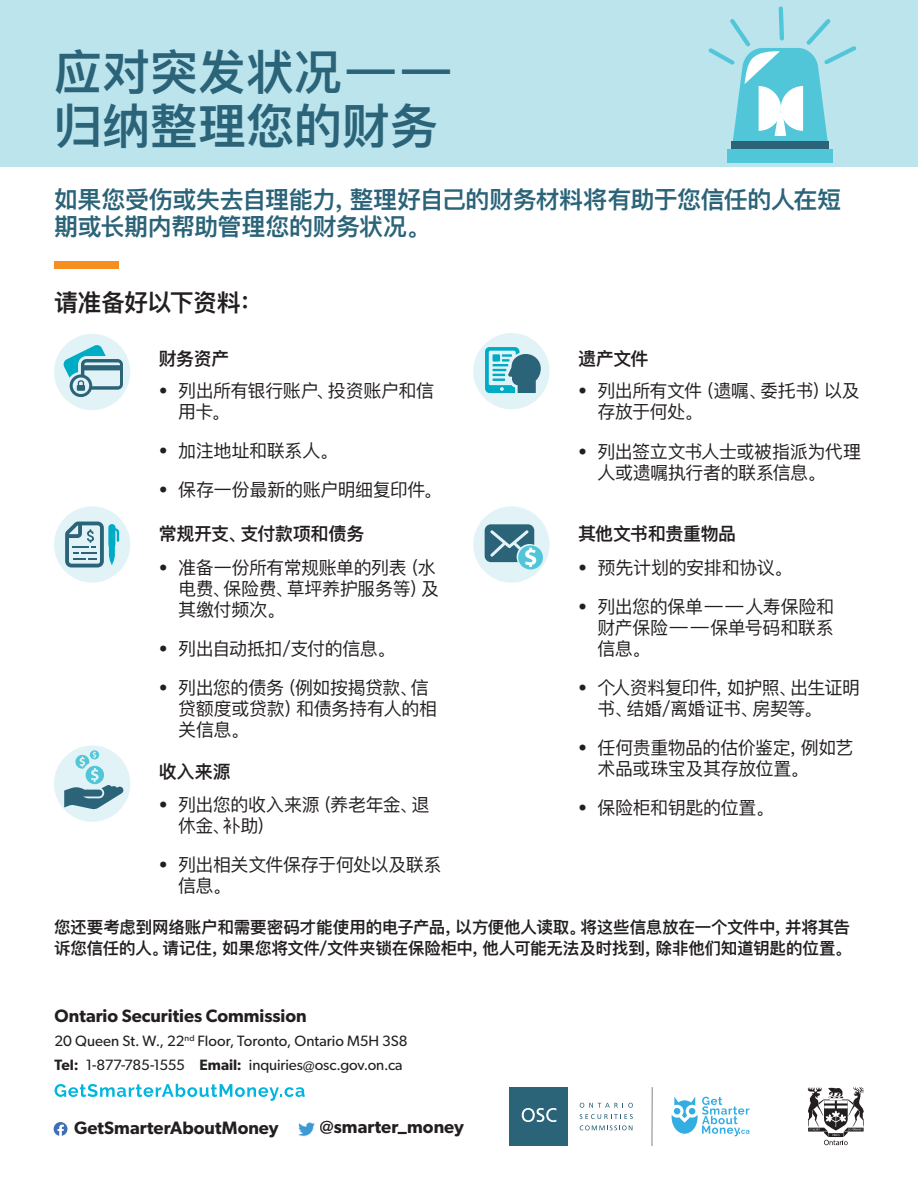
<style>
.page{position:relative;width:918px;height:1188px;background:#fff}
.page>*{position:absolute;margin:0;border:0;box-sizing:border-box;transform-origin:0 0}
.t1{font:600 48px/54px "Ping Fang SC";color:#2b6378}
.t2{font:600 24px/27px "Ping Fang SC";letter-spacing:-.015em;color:#2b6378}
.t3{font:600 24px "Ping Fang SC";letter-spacing:-.025em;color:#231f20}
.t4{font:18px/21px "Ping Fang SC";letter-spacing:-.025em;color:#231f20}
.t5{font:600 18px "Gibson";color:#231f20}
.t6{font:600 18px "Ping Fang SC";letter-spacing:-.02em;color:#231f20}
.t7{font:600 16.5px/21px "Ping Fang SC";letter-spacing:-.01em;color:#231f20}
.t8{font:15px/24px "Gibson";letter-spacing:-.005em;color:#231f20}
.s1{font-weight:600}
</style>
<div class="page">
<div style="left:0;top:0;width:918px;height:167px;background:#bbe4ed"></div>
<div style="left:731px;top:141px;width:98px;height:12px;background:#2b6378"></div>
<div style="left:727px;top:149px;width:106px;height:13px;background:#51c6d8"></div>
<svg style="left:708px;top:6px;width:149px;height:135px"></svg>
<div style="left:54px;top:334px;width:76px;height:76px;background:#e2f3f7;border-radius:50%"></div>
<svg style="left:63px;top:344px;width:60px;height:53px"></svg>
<div style="left:54px;top:506px;width:76px;height:77px;background:#e2f3f7;border-radius:50%"></div>
<svg style="left:65px;top:522px;width:54px;height:45px"></svg>
<div style="left:54px;top:745px;width:76px;height:77px;background:#e2f3f7;border-radius:50%"></div>
<svg style="left:64px;top:750px;width:59px;height:59px"></svg>
<div style="left:473px;top:333px;width:77px;height:76px;background:#e2f3f7;border-radius:50%"></div>
<svg style="left:485px;top:347px;width:56px;height:46px"></svg>
<div style="left:493px;top:354px;width:7px;height:8px;background:#00abc5"></div>
<div style="left:520px;top:359px;width:13px;height:20px;background:#2b6378"></div>
<div style="left:473px;top:506px;width:77px;height:77px;background:#e2f3f7;border-radius:50%"></div>
<div style="left:518px;top:545px;width:25px;height:24px;background:#51c6d8;border-radius:50%"></div>
<svg style="left:485px;top:524px;width:51px;height:43px"></svg>
<div style="left:54px;top:261px;width:65px;height:8px;background:#f68f1e"></div>
<img style="left:298px;top:1122px;width:17px;height:15px">
<svg style="left:54px;top:1122px;width:14px;height:14px"></svg>
<svg style="left:55px;top:1084px;width:250px;height:17px"></svg>
<hr style="left:652px;top:1087px;width:1px;height:59px;background:#808285">
<svg style="left:580px;top:1103px;width:53px;height:5px"></svg>
<svg style="left:580px;top:1114px;width:53px;height:5px"></svg>
<svg style="left:580px;top:1125px;width:52px;height:5px"></svg>
<div style="left:510px;top:1087px;width:58px;height:59px;background:#2b6378"></div>
<svg style="left:522px;top:1108px;width:34px;height:14px"></svg>
<svg style="left:672px;top:1097px;width:78px;height:39px"></svg>
<svg style="left:808px;top:1087px;width:56px;height:58px"></svg>
<h1 class="t1" style="left:54px;top:44px;width:397px">应对突发状况——归纳整理您的财务</h1>
<h2 class="t2" style="left:54px;top:186px;width:789px">如果您受伤或失去自理能力，整理好自己的财务材料将有助于您信任的人在短期或长期内帮助管理您的财务状况。</h2>
<h2 class="t3" style="left:54px;top:288px;width:211px">请准备好以下资料：</h2>
<p class="t6" style="left:159px;top:347px;width:72px">财务资产</p>
<p class="t6" style="left:578px;top:347px;width:72px">遗产文件</p>
<p class="t4" style="left:178px;top:380px;width:257px;text-indent:-19px">• 列出所有银行账户、投资账户和信用卡。</p>
<p class="t4" style="left:159px;top:440px;width:180px">• 加注地址和联系人。</p>
<p class="t4" style="left:159px;top:479px;width:284px">• 保存一份最新的账户明细复印件。</p>
<p class="t4" style="left:598px;top:380px;width:264px;text-indent:-19px">• 列出所有文件（遗嘱、委托书）以及存放于何处。</p>
<p class="t4" style="left:598px;top:440px;width:265px;text-indent:-19px">• 列出签立文书人士或被指派为代理人或遗嘱执行者的联系信息。</p>
<p class="t6" style="left:159px;top:522px;width:207px">常规开支、支付款项和债务</p>
<p class="t6" style="left:578px;top:522px;width:160px">其他文书和贵重物品</p>
<p class="t4" style="left:178px;top:557px;width:262px;text-indent:-19px">• 准备一份所有常规账单的列表（水电费、保险费、草坪养护服务等）及其缴付频次。</p>
<p class="t4" style="left:159px;top:638px;width:238px">• 列出自动抵扣/支付的信息。</p>
<p class="t4" style="left:178px;top:677px;width:260px;text-indent:-19px">• 列出您的债务（例如按揭贷款、信贷额度或贷款）和债务持有人的相关信息。</p>
<p class="t6" style="left:159px;top:760px;width:73px">收入来源</p>
<p class="t4" style="left:178px;top:793px;width:253px;text-indent:-19px">• 列出您的收入来源（养老年金、退休金、补助）</p>
<p class="t4" style="left:178px;top:853px;width:265px;text-indent:-19px">• 列出相关文件保存于何处以及联系信息。</p>
<p class="t4" style="left:578px;top:557px;width:216px">• 预先计划的安排和协议。</p>
<p class="t4" style="left:598px;top:596px;width:238px;text-align:justify;text-indent:-19px">• 列出您的保单— —人寿保险和财产保险— —保单号码和联系信息。</p>
<p class="t4" style="left:598px;top:677px;width:264px;text-indent:-19px">• 个人资料复印件，如护照、出生证明书、结婚/离婚证书、房契等。</p>
<p class="t4" style="left:598px;top:737px;width:258px;text-indent:-19px">• 任何贵重物品的估价鉴定，例如艺术品或珠宝及其存放位置。</p>
<p class="t4" style="left:578px;top:797px;width:197px">• 保险柜和钥匙的位置。</p>
<p class="t7" style="left:54px;top:917px;width:799px">您还要考虑到网络账户和需要密码才能使用的电子产品，以方便他人读取。将这些信息放在一个文件中，并将其告诉您信任的人。请记住，如果您将文件/文件夹锁在保险柜中，他人可能无法及时找到，除非他们知道钥匙的位置。</p>
<p class="t5" style="left:55px;top:1005px;width:254px">Ontario Securities Commission</p>
<p class="t8" style="left:55px;top:1029px;width:355px">20 Queen St. W., 22<sup>nd</sup> Floor, Toronto, Ontario M5H 3S8<br><span class="s1">Tel:</span> 1-877-785-1555 <span class="s1">Email:</span> inquiries@osc.gov.on.ca</p>
<p class="t5" style="left:74px;top:1117px;width:206px">GetSmarterAboutMoney</p>
<p class="t5" style="left:320px;top:1116px;width:146px">@smarter_money</p>
</div>
